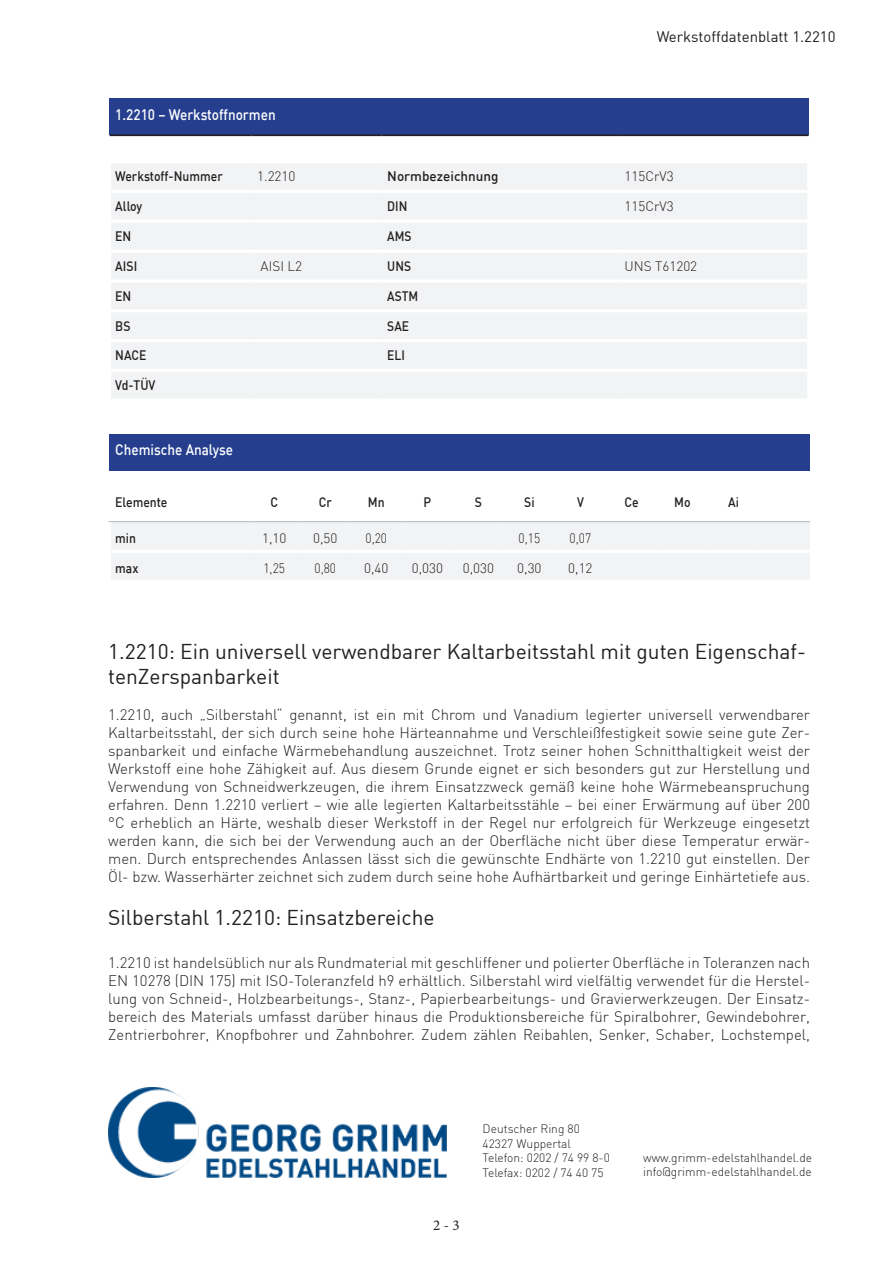
<style>
.page{position:relative;width:893px;height:1263px;background:#fff}
.page>*{position:absolute;margin:0;border:0;box-sizing:border-box;transform-origin:0 0}
.t1{font:21px/25.2px "DIN";color:#231f20}
.t2{font:300 15px/18px "DIN";color:#231f20;text-align:justify}
.t3{font:500 15px "DIN";color:#fff;scale:.9 1}
.t4{font:15px "DIN";color:#231f20}
.t5{font:15px "Minion Pro";color:#231f20}
.t6{font:500 13.5px "DIN";color:#231f20;scale:.9 1}
.t7{font:300 13.5px "DIN";color:#231f20}
.t8{font:300 13.5px "DIN";color:#231f20;scale:.89 1}
.t9{font:500 13.5px "DIN";color:#231f20;scale:.89 1}
.t10{font:500 13.5px "DIN";color:#231f20}
.t11{font:300 12px "DIN";color:#231f20}
</style>
<div class="page">
<div style="left:110px;top:99px;width:699px;height:36px;background:#253f8e"></div>
<div style="left:111px;top:163px;width:696px;height:235px;background:#f2f3f4"></div>
<hr style="left:110px;top:135px;width:142px;height:1px;background:#231f20">
<hr style="left:252px;top:135px;width:130px;height:1px;background:#231f20">
<hr style="left:382px;top:135px;width:237px;height:1px;background:#231f20">
<hr style="left:619px;top:135px;width:190px;height:1px;background:#231f20">
<hr style="left:111px;top:190px;width:141px;height:3px;background:#fff">
<hr style="left:252px;top:190px;width:130px;height:3px;background:#fff">
<hr style="left:382px;top:190px;width:237px;height:3px;background:#fff">
<hr style="left:619px;top:190px;width:188px;height:3px;background:#fff">
<hr style="left:111px;top:220px;width:141px;height:3px;background:#fff">
<hr style="left:252px;top:220px;width:130px;height:3px;background:#fff">
<hr style="left:382px;top:220px;width:237px;height:3px;background:#fff">
<hr style="left:619px;top:220px;width:188px;height:3px;background:#fff">
<hr style="left:111px;top:250px;width:141px;height:3px;background:#fff">
<hr style="left:252px;top:250px;width:130px;height:3px;background:#fff">
<hr style="left:382px;top:250px;width:237px;height:3px;background:#fff">
<hr style="left:619px;top:250px;width:188px;height:3px;background:#fff">
<hr style="left:111px;top:279px;width:141px;height:4px;background:#fff">
<hr style="left:252px;top:279px;width:130px;height:4px;background:#fff">
<hr style="left:382px;top:279px;width:237px;height:4px;background:#fff">
<hr style="left:619px;top:279px;width:188px;height:4px;background:#fff">
<hr style="left:111px;top:309px;width:141px;height:3px;background:#fff">
<hr style="left:252px;top:309px;width:130px;height:3px;background:#fff">
<hr style="left:382px;top:309px;width:237px;height:3px;background:#fff">
<hr style="left:619px;top:309px;width:188px;height:3px;background:#fff">
<hr style="left:111px;top:339px;width:141px;height:3px;background:#fff">
<hr style="left:252px;top:339px;width:130px;height:3px;background:#fff">
<hr style="left:382px;top:339px;width:237px;height:3px;background:#fff">
<hr style="left:619px;top:339px;width:188px;height:3px;background:#fff">
<hr style="left:111px;top:369px;width:141px;height:3px;background:#fff">
<hr style="left:252px;top:369px;width:130px;height:3px;background:#fff">
<hr style="left:382px;top:369px;width:237px;height:3px;background:#fff">
<hr style="left:619px;top:369px;width:188px;height:3px;background:#fff">
<div style="left:110px;top:434px;width:700px;height:37px;background:#253f8e"></div>
<div style="left:111px;top:522px;width:699px;height:57px;background:#f2f3f4"></div>
<hr style="left:108px;top:521px;width:141px;height:1px;background:#bcbdc0">
<hr style="left:249px;top:521px;width:51px;height:1px;background:#bcbdc0">
<hr style="left:300px;top:521px;width:51px;height:1px;background:#bcbdc0">
<hr style="left:351px;top:521px;width:51px;height:1px;background:#bcbdc0">
<hr style="left:402px;top:521px;width:51px;height:1px;background:#bcbdc0">
<hr style="left:453px;top:521px;width:51px;height:1px;background:#bcbdc0">
<hr style="left:504px;top:521px;width:51px;height:1px;background:#bcbdc0">
<hr style="left:555px;top:521px;width:51px;height:1px;background:#bcbdc0">
<hr style="left:606px;top:521px;width:51px;height:1px;background:#bcbdc0">
<hr style="left:657px;top:521px;width:51px;height:1px;background:#bcbdc0">
<hr style="left:708px;top:521px;width:51px;height:1px;background:#bcbdc0">
<hr style="left:759px;top:521px;width:51px;height:1px;background:#bcbdc0">
<hr style="left:111px;top:550px;width:138px;height:3px;background:#fff">
<hr style="left:249px;top:550px;width:51px;height:3px;background:#fff">
<hr style="left:300px;top:550px;width:51px;height:3px;background:#fff">
<hr style="left:351px;top:550px;width:51px;height:3px;background:#fff">
<hr style="left:402px;top:550px;width:51px;height:3px;background:#fff">
<hr style="left:453px;top:550px;width:51px;height:3px;background:#fff">
<hr style="left:504px;top:550px;width:51px;height:3px;background:#fff">
<hr style="left:555px;top:550px;width:51px;height:3px;background:#fff">
<hr style="left:606px;top:550px;width:51px;height:3px;background:#fff">
<hr style="left:657px;top:550px;width:51px;height:3px;background:#fff">
<hr style="left:708px;top:550px;width:51px;height:3px;background:#fff">
<hr style="left:759px;top:550px;width:51px;height:3px;background:#fff">
<img style="left:108px;top:1087px;width:339px;height:90px">
<p class="t3" style="left:115px;top:105px;width:180px">1.2210 – Werkstoffnormen</p>
<p class="t4" style="left:657px;top:27px;width:180px">Werkstoffdatenblatt 1.2210</p>
<p class="t6" style="left:115px;top:168px;width:121px">Werkstoff-Nummer</p>
<p class="t7" style="left:257px;top:168px;width:40px">1.2210</p>
<p class="t10" style="left:387px;top:168px;width:113px">Normbezeichnung</p>
<p class="t7" style="left:625px;top:168px;width:51px">115CrV3</p>
<p class="t6" style="left:115px;top:198px;width:32px">Alloy</p>
<p class="t9" style="left:387px;top:198px;width:24px">DIN</p>
<p class="t7" style="left:625px;top:198px;width:51px">115CrV3</p>
<p class="t6" style="left:115px;top:227px;width:19px">EN</p>
<p class="t9" style="left:387px;top:227px;width:29px">AMS</p>
<p class="t6" style="left:115px;top:258px;width:26px">AISI</p>
<p class="t7" style="left:261px;top:258px;width:43px">AISI L2</p>
<p class="t9" style="left:387px;top:258px;width:28px">UNS</p>
<p class="t7" style="left:625px;top:258px;width:74px">UNS T61202</p>
<p class="t6" style="left:115px;top:287px;width:19px">EN</p>
<p class="t9" style="left:387px;top:287px;width:36px">ASTM</p>
<p class="t6" style="left:115px;top:317px;width:18px">BS</p>
<p class="t9" style="left:387px;top:317px;width:26px">SAE</p>
<p class="t6" style="left:115px;top:347px;width:36px">NACE</p>
<p class="t9" style="left:387px;top:347px;width:21px">ELI</p>
<p class="t6" style="left:115px;top:377px;width:46px">Vd-TÜV</p>
<p class="t3" style="left:115px;top:440px;width:132px">Chemische Analyse</p>
<p class="t6" style="left:115px;top:493px;width:59px">Elemente</p>
<p class="t6" style="left:270px;top:493px;width:10px">C</p>
<p class="t6" style="left:319px;top:493px;width:16px">Cr</p>
<p class="t6" style="left:368px;top:493px;width:20px">Mn</p>
<p class="t6" style="left:423px;top:493px;width:10px">P</p>
<p class="t6" style="left:475px;top:493px;width:9px">S</p>
<p class="t6" style="left:524px;top:493px;width:13px">Si</p>
<p class="t6" style="left:577px;top:493px;width:9px">V</p>
<p class="t6" style="left:624px;top:493px;width:17px">Ce</p>
<p class="t6" style="left:674px;top:493px;width:20px">Mo</p>
<p class="t6" style="left:728px;top:493px;width:14px">Ai</p>
<p class="t6" style="left:115px;top:530px;width:25px">min</p>
<p class="t7" style="left:262px;top:530px;width:26px">1,10</p>
<p class="t7" style="left:313px;top:530px;width:26px">0,50</p>
<p class="t8" style="left:366px;top:530px;width:26px">0,20</p>
<p class="t8" style="left:519px;top:530px;width:26px">0,15</p>
<p class="t8" style="left:570px;top:530px;width:26px">0,07</p>
<p class="t6" style="left:115px;top:559px;width:27px">max</p>
<p class="t8" style="left:263px;top:560px;width:26px">1,25</p>
<p class="t8" style="left:314px;top:560px;width:26px">0,80</p>
<p class="t7" style="left:364px;top:560px;width:26px">0,40</p>
<p class="t7" style="left:412px;top:560px;width:33px">0,030</p>
<p class="t7" style="left:463px;top:560px;width:33px">0,030</p>
<p class="t7" style="left:517px;top:560px;width:26px">0,30</p>
<p class="t7" style="left:568px;top:560px;width:26px">0,12</p>
<p class="t1" style="left:108px;top:638px;width:699px">1.2210: Ein universell verwendbarer Kaltarbeitsstahl mit guten Eigenschaf&shy;tenZerspanbarkeit</p>
<p class="t2" style="left:108px;top:705px;width:703px">1.2210, auch „Silberstahl“ genannt, ist ein mit Chrom und Vanadium legierter universell verwendbarer Kaltarbeitsstahl, der sich durch seine hohe Härteannahme und Verschleißfestigkeit sowie seine gute Zer&shy;spanbarkeit und einfache Wärmebehandlung auszeichnet. Trotz seiner hohen Schnitthaltigkeit weist der Werkstoff eine hohe Zähigkeit auf. Aus diesem Grunde eignet er sich besonders gut zur Herstellung und Verwendung von Schneidwerkzeugen, die ihrem Einsatzzweck gemäß keine hohe Wärmebeanspruchung erfahren. Denn 1.2210 verliert – wie alle legierten Kaltarbeitsstähle – bei einer Erwärmung auf über 200 °C erheblich an Härte, weshalb dieser Werkstoff in der Regel nur erfolgreich für Werkzeuge eingesetzt werden kann, die sich bei der Verwendung auch an der Oberfläche nicht über diese Temperatur erwär&shy;men. Durch entsprechendes Anlassen lässt sich die gewünschte Endhärte von 1.2210 gut einstellen. Der Öl- bzw. Wasserhärter zeichnet sich zudem durch seine hohe Aufhärtbarkeit und geringe Einhärtetiefe aus.</p>
<p class="t1" style="left:108px;top:904px;width:328px">Silberstahl 1.2210: Einsatzbereiche</p>
<p class="t2" style="left:108px;top:954px;width:703px">1.2210 ist handelsüblich nur als Rundmaterial mit geschliffener und polierter Oberfläche in Toleranzen nach EN 10278 (DIN 175) mit ISO-Toleranzfeld h9 erhältlich. Silberstahl wird vielfältig verwendet für die Herstel&shy;lung von Schneid-, Holzbearbeitungs-, Stanz-, Papierbearbeitungs- und Gravierwerkzeugen. Der Einsatz&shy;bereich des Materials umfasst darüber hinaus die Produktionsbereiche für Spiralbohrer, Gewindebohrer, Zentrierbohrer, Knopfbohrer und Zahnbohrer. Zudem zählen Reibahlen, Senker, Schaber, Lochstempel,</p>
<p class="t5" style="left:433px;top:1215px;width:28px">2 - 3</p>
<p class="t11" style="left:483px;top:1122px;width:99px">Deutscher Ring 80</p>
<p class="t11" style="left:483px;top:1136px;width:90px">42327 Wuppertal</p>
<p class="t11" style="left:483px;top:1150px;width:129px">Telefon: 0202 / 74 99 8-0</p>
<p class="t11" style="left:483px;top:1165px;width:122px">Telefax: 0202 / 74 40 75</p>
<p class="t11" style="left:643px;top:1150px;width:170px">www.grimm-edelstahlhandel.de</p>
<p class="t11" style="left:643px;top:1165px;width:170px">info@grimm-edelstahlhandel.de</p>
</div>
